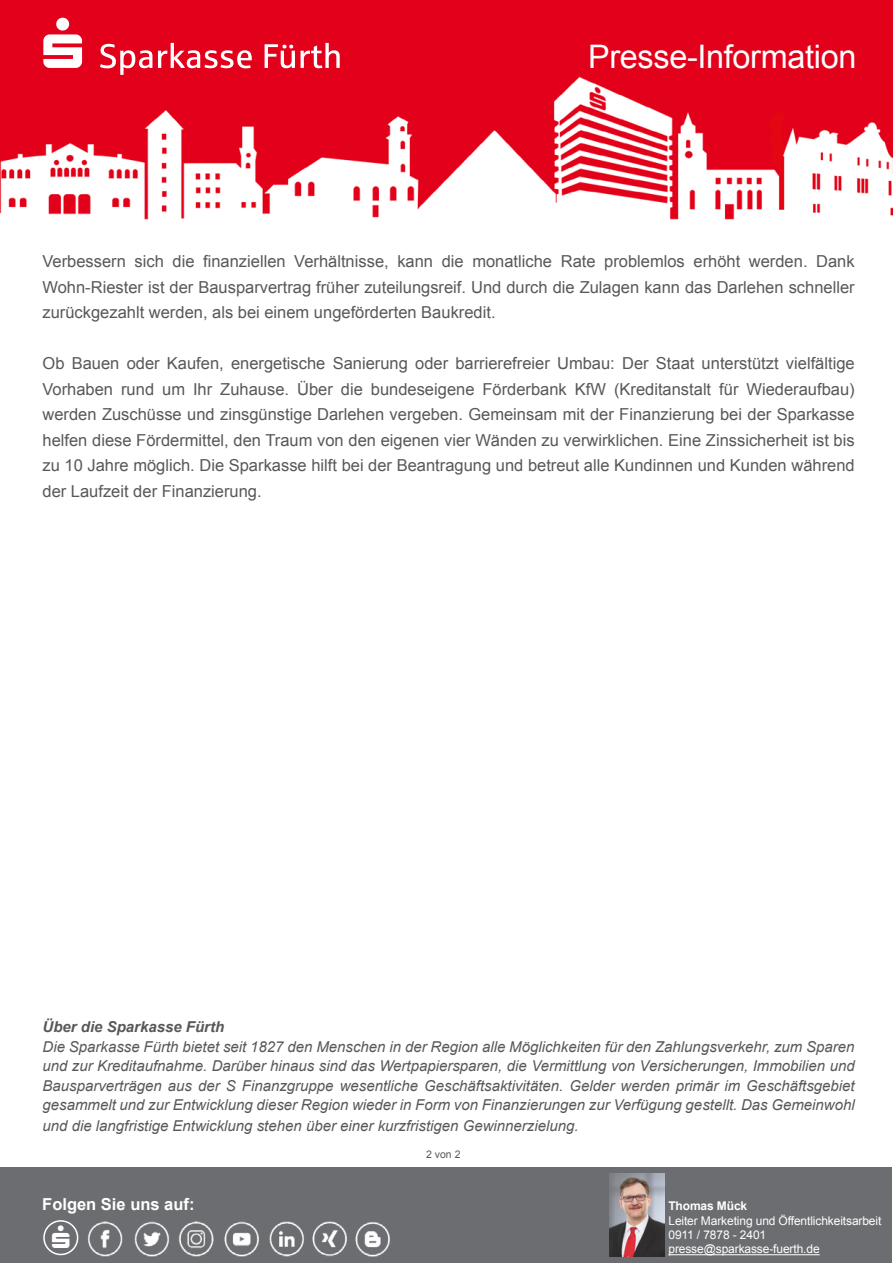
<style>
.page{position:relative;width:893px;height:1263px;background:#fff}
.page>*{position:absolute;margin:0;border:0;box-sizing:border-box;transform-origin:0 0}
.t1{font:32.4px "Arial";letter-spacing:-.01em;color:#fff}
.t2{font:16.5px/25.5px "Arial";color:#57585a;text-align:justify}
.t3{font:700 16.5px "Arial";color:#fff}
.t4{font:italic 15px/19.5px "Arial";color:#57585a;text-align:justify}
.t5{font:italic 700 15px "Arial";color:#57585a}
.t6{font:12px/14.4px "Arial";letter-spacing:-.01em;color:#fff}
.t7{font:700 12px "Arial";letter-spacing:-.01em;color:#fff}
.t8{font:10.5px "Arial";color:#57585a}
</style>
<div class="page">
<img style="left:0;top:0;width:893px;height:220px">
<div style="left:0;top:1167px;width:892px;height:96px;background:#6c6d70"></div>
<img style="left:609px;top:1174px;width:55px;height:82px">
<hr style="left:668px;top:1254px;width:152px;height:1px;background:#fff">
<img style="left:87px;top:1221px;width:36px;height:36px">
<img style="left:134px;top:1221px;width:35px;height:36px">
<img style="left:179px;top:1221px;width:35px;height:36px">
<img style="left:224px;top:1221px;width:35px;height:36px">
<img style="left:269px;top:1221px;width:121px;height:36px">
<div style="left:43px;top:1220px;width:35px;height:35px;border:2px solid #fff;border-radius:50%"></div>
<svg style="left:43px;top:18px;width:297px;height:57px;background:#e72d43"></svg>
<h1 class="t1" style="left:588px;top:36px;width:270px">Presse-Information</h1>
<p class="t2" style="left:43px;top:249px;width:814px">Verbessern sich die finanziellen Verhältnisse, kann die monatliche Rate problemlos erhöht werden. Dank Wohn-Riester ist der Bausparvertrag früher zuteilungsreif. Und durch die Zulagen kann das Darlehen schneller zurückgezahlt werden, als bei einem ungeförderten Baukredit.</p>
<p class="t2" style="left:43px;top:351px;width:814px">Ob Bauen oder Kaufen, energetische Sanierung oder barrierefreier Umbau: Der Staat unterstützt vielfältige Vorhaben rund um Ihr Zuhause. Über die bundeseigene Förderbank KfW (Kreditanstalt für Wiederaufbau) werden Zuschüsse und zinsgünstige Darlehen vergeben. Gemeinsam mit der Finanzierung bei der Sparkasse helfen diese Fördermittel, den Traum von den eigenen vier Wänden zu verwirklichen. Eine Zinssicherheit ist bis zu 10 Jahre möglich. Die Sparkasse hilft bei der Beantragung und betreut alle Kundinnen und Kunden während der Laufzeit der Finanzierung.</p>
<p class="t5" style="left:43px;top:1017px;width:183px">Über die Sparkasse Fürth</p>
<p class="t4" style="left:43px;top:1037px;width:814px">Die Sparkasse Fürth bietet seit 1827 den Menschen in der Region alle Möglichkeiten für den Zahlungsverkehr, zum Sparen und zur Kreditaufnahme. Darüber hinaus sind das Wertpapiersparen, die Vermittlung von Versicherungen, Immobilien und Bausparverträgen aus der S Finanzgruppe wesentliche Geschäftsaktivitäten. Gelder werden primär im Geschäftsgebiet gesammelt und zur Entwicklung dieser Region wieder in Form von Finanzierungen zur Verfügung gestellt. Das Gemeinwohl</p>
<p class="t4" style="left:43px;top:1116px;width:538px">und die langfristige Entwicklung stehen über einer kurzfristigen Gewinnerzielung.</p>
<p class="t8" style="left:426px;top:1147px;width:36px">2 von 2</p>
<p class="t3" style="left:42px;top:1193px;width:154px">Folgen Sie uns auf:</p>
<p class="t7" style="left:668px;top:1198px;width:80px">Thomas Mück</p>
<p class="t6" style="left:668px;top:1213px;width:214px">Leiter Marketing und Öffentlichkeitsarbeit<br>0911 / 7878 - 2401 presse@sparkasse-fuerth.de</p>
</div>
